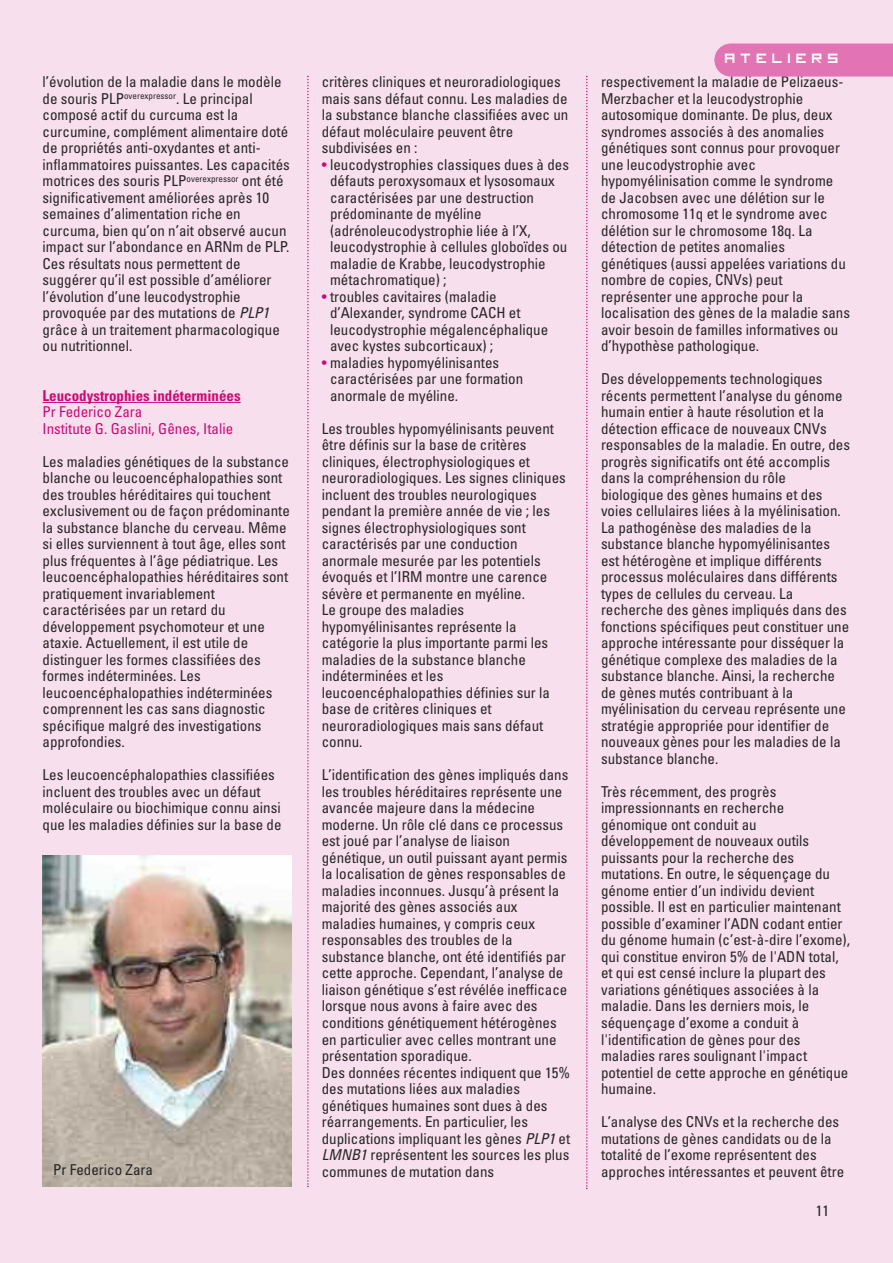
<style>
.page{position:relative;width:893px;height:1263px;background:#f8dfed}
.page>*{position:absolute;margin:0;border:0;box-sizing:border-box;transform-origin:0 0}
.t1{font:condensed 15px/16.5px "Univers";color:#272627}
.t2{font:condensed 15px/16.5px "Univers";color:#cb0a78}
.t3{font:700 condensed 15px "Univers";color:#cb0a78}
.t4{font:15px "ELA imagine";letter-spacing:.3em;color:#fff}
.s1{font-style:italic}
.s2{color:#cb0a78}
</style>
<div class="page">
<hr style="left:43px;top:402px;width:198px;height:1px;background:#cb0a78">
<svg style="left:307px;top:76px;width:2px;height:1111px"></svg>
<svg style="left:586px;top:76px;width:2px;height:1113px"></svg>
<div style="left:714px;top:44px;width:179px;height:33px;background:#e274b3"></div>
<img style="left:43px;top:855px;width:249px;height:331px">
<p class="t1" style="left:43px;top:75px;width:249px">l’évolution de la maladie dans le modèle de souris PLP<sup>overexpressor</sup>. Le principal composé actif du curcuma est la curcumine, complément alimentaire doté de propriétés anti-oxydantes et anti&shy;inflammatoires puissantes. Les capacités motrices des souris PLP<sup>overexpressor</sup> ont été significativement améliorées après 10 semaines d’alimentation riche en curcuma, bien qu’on n’ait observé aucun impact sur l’abondance en ARNm de PLP.<br>Ces résultats nous permettent de suggérer qu’il est possible d’améliorer l’évolution d’une leucodystrophie provoquée par des mutations de <span class="s1">PLP1 </span>grâce à un traitement pharmacologique ou nutritionnel.</p>
<p class="t3" style="left:43px;top:390px;width:200px">Leucodystrophies indéterminées</p>
<p class="t2" style="left:43px;top:405px;width:192px">Pr Federico Zara<br>Institute G. Gaslini, Gênes, Italie</p>
<p class="t1" style="left:43px;top:455px;width:249px">Les maladies génétiques de la substance blanche ou leucoencéphalopathies sont des troubles héréditaires qui touchent exclusivement ou de façon prédominante la substance blanche du cerveau. Même si elles surviennent à tout âge, elles sont plus fréquentes à l’âge pédiatrique. Les leucoencéphalopathies héréditaires sont pratiquement invariablement caractérisées par un retard du développement psychomoteur et une ataxie. Actuellement, il est utile de distinguer les formes classifiées des formes indéterminées. Les leucoencéphalopathies indéterminées comprennent les cas sans diagnostic spécifique malgré des investigations approfondies.</p>
<p class="t1" style="left:43px;top:768px;width:241px">Les leucoencéphalopathies classifiées incluent des troubles avec un défaut moléculaire ou biochimique connu ainsi que les maladies définies sur la base de</p>
<p class="t1" style="left:53px;top:1163px;width:101px">Pr Federico Zara</p>
<p class="t1" style="left:322px;top:75px;width:248px">critères cliniques et neuroradiologiques mais sans défaut connu. Les maladies de la substance blanche classifiées avec un défaut moléculaire peuvent être subdivisées en :</p>
<p class="t1" style="left:330px;top:158px;width:241px;text-indent:-8px"><span class="s2">•</span> leucodystrophies classiques dues à des défauts peroxysomaux et lysosomaux caractérisées par une destruction prédominante de myéline (adrénoleucodystrophie liée à l’X, leucodystrophie à cellules globoïdes ou maladie de Krabbe, leucodystrophie métachromatique) ;</p>
<p class="t1" style="left:330px;top:290px;width:220px;text-indent:-8px"><span class="s2">•</span> troubles cavitaires (maladie d’Alexander, syndrome CACH et leucodystrophie mégalencéphalique avec kystes subcorticaux) ;</p>
<p class="t1" style="left:330px;top:356px;width:195px;text-indent:-8px"><span class="s2">•</span> maladies hypomyélinisantes caractérisées par une formation anormale de myéline.</p>
<p class="t1" style="left:322px;top:422px;width:246px">Les troubles hypomyélinisants peuvent être définis sur la base de critères cliniques, électrophysiologiques et neuroradiologiques. Les signes cliniques incluent des troubles neurologiques pendant la première année de vie ; les signes électrophysiologiques sont caractérisés par une conduction anormale mesurée par les potentiels évoqués et l’IRM montre une carence sévère et permanente en myéline.<br>Le groupe des maladies hypomyélinisantes représente la catégorie la plus importante parmi les maladies de la substance blanche indéterminées et les leucoencéphalopathies définies sur la base de critères cliniques et neuroradiologiques mais sans défaut connu.</p>
<p class="t1" style="left:322px;top:768px;width:250px">L’identification des gènes impliqués dans les troubles héréditaires représente une avancée majeure dans la médecine moderne. Un rôle clé dans ce processus est joué par l’analyse de liaison génétique, un outil puissant ayant permis la localisation de gènes responsables de maladies inconnues. Jusqu’à présent la majorité des gènes associés aux maladies humaines, y compris ceux responsables des troubles de la substance blanche, ont été identifiés par cette approche. Cependant, l’analyse de liaison génétique s’est révélée inefficace lorsque nous avons à faire avec des conditions génétiquement hétérogènes en particulier avec celles montrant une présentation sporadique.<br>Des données récentes indiquent que 15% des mutations liées aux maladies génétiques humaines sont dues à des réarrangements. En particulier, les duplications impliquant les gènes <span class="s1">PLP1</span> et <span class="s1">LMNB1</span> représentent les sources les plus communes de mutation dans</p>
<p class="t4" style="left:725px;top:54px;width:115px">ATELIERS</p>
<p class="t1" style="left:601px;top:75px;width:251px">respectivement la maladie de Pelizaeus-Merzbacher et la leucodystrophie autosomique dominante. De plus, deux syndromes associés à des anomalies génétiques sont connus pour provoquer une leucodystrophie avec hypomyélinisation comme le syndrome de Jacobsen avec une délétion sur le chromosome 11q et le syndrome avec délétion sur le chromosome 18q. La détection de petites anomalies génétiques (aussi appelées variations du nombre de copies, CNVs) peut représenter une approche pour la localisation des gènes de la maladie sans avoir besoin de familles informatives ou d’hypothèse pathologique.</p>
<p class="t1" style="left:601px;top:372px;width:251px">Des développements technologiques récents permettent l’analyse du génome humain entier à haute résolution et la détection efficace de nouveaux CNVs responsables de la maladie. En outre, des progrès significatifs ont été accomplis dans la compréhension du rôle biologique des gènes humains et des voies cellulaires liées à la myélinisation.<br>La pathogénèse des maladies de la substance blanche hypomyélinisantes est hétérogène et implique différents processus moléculaires dans différents types de cellules du cerveau. La recherche des gènes impliqués dans des fonctions spécifiques peut constituer une approche intéressante pour disséquer la génétique complexe des maladies de la substance blanche. Ainsi, la recherche de gènes mutés contribuant à la myélinisation du cerveau représente une stratégie appropriée pour identifier de nouveaux gènes pour les maladies de la substance blanche.</p>
<p class="t1" style="left:601px;top:785px;width:251px">Très récemment, des progrès impressionnants en recherche génomique ont conduit au développement de nouveaux outils puissants pour la recherche des mutations. En outre, le séquençage du génome entier d’un individu devient possible. Il est en particulier maintenant possible d’examiner l’ADN codant entier du génome humain (c’est-à-dire l’exome), qui constitue environ 5% de l'ADN total, et qui est censé inclure la plupart des variations génétiques associées à la maladie. Dans les derniers mois, le séquençage d’exome a conduit à l'identification de gènes pour des maladies rares soulignant l'impact potentiel de cette approche en génétique humaine.</p>
<p class="t1" style="left:601px;top:1115px;width:245px">L’analyse des CNVs et la recherche des mutations de gènes candidats ou de la totalité de l’exome représentent des approches intéressantes et peuvent être</p>
<p class="t1" style="left:816px;top:1204px;width:15px">11</p>
</div>
